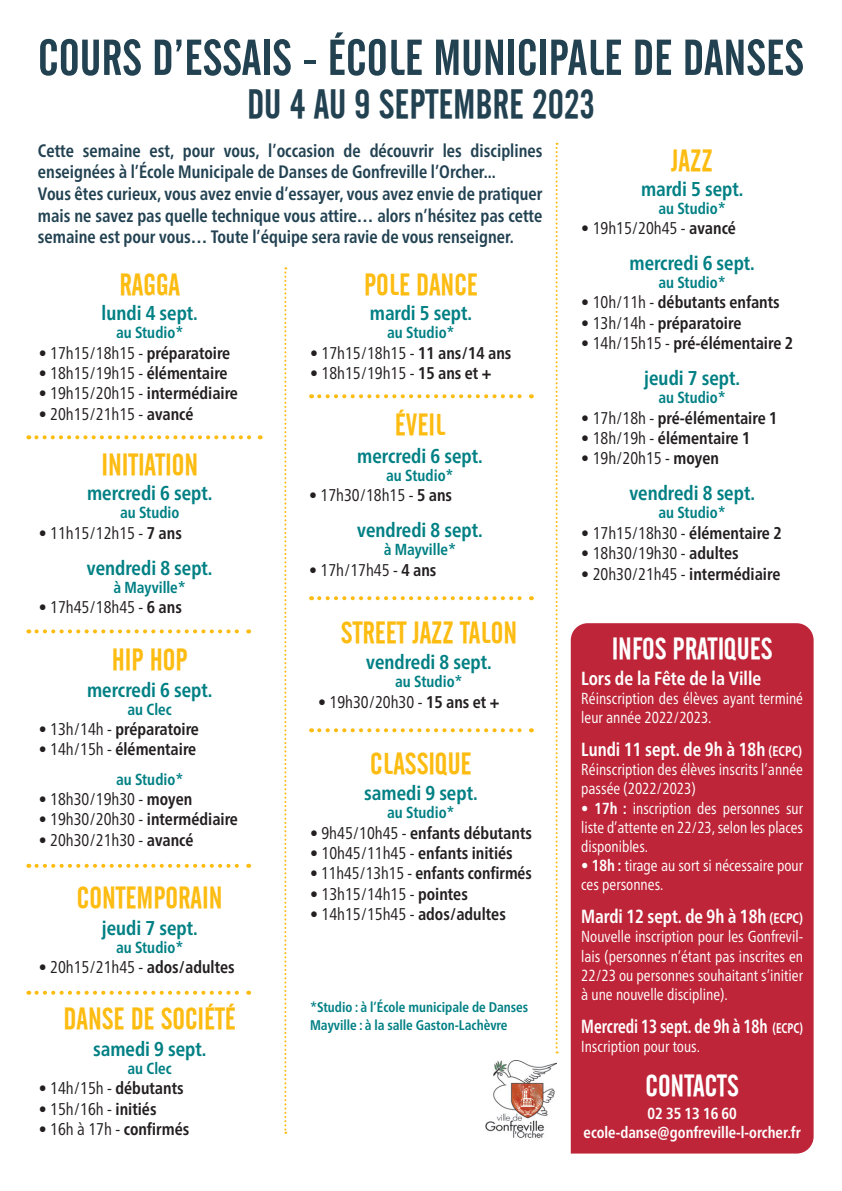
<style>
.page{position:relative;width:842px;height:1191px;background:#fff}
.page>*{position:absolute;margin:0;border:0;box-sizing:border-box;transform-origin:0 0}
.t1{font:50px "Cafeta";color:#224252}
.t2{font:40px "Cafeta";color:#224252}
.t3{font:30px "Cafeta";color:#fdbc12}
.t4{font:30px "Cafeta";color:#fff}
.t5{font:700 condensed 20px "Frutiger Neue LT Pro";color:#008084;scale:.95 1}
.t6{font:700 condensed 19px "Frutiger Neue LT Pro";color:#fff;scale:.9 1}
.t7{font:700 condensed 19px "Frutiger Neue LT Pro";color:#fff;scale:.82 1}
.t8{font:700 condensed 19px "Frutiger Neue LT Pro";color:#fff;scale:.93 1}
.t9{font:700 condensed 18px/21.6px "Frutiger Neue LT Pro";color:#224252;scale:.92 1}
.t10{font:condensed 17px "Frutiger Neue LT Pro";color:#231f20;scale:.95 1}
.t11{font:700 condensed 17px "Frutiger Neue LT Pro";color:#231f20;scale:.95 1}
.t12{font:700 condensed 17px "Frutiger Neue LT Pro";color:#231f20;scale:.93 1}
.t13{font:condensed 16px/19.2px "Frutiger Neue LT Pro";color:#fff;scale:.93 1}
.t14{font:700 condensed 16px "Frutiger Neue LT Pro";color:#008084;scale:.95 1}
.t15{font:condensed 16px/19.2px "Frutiger Neue LT Pro";color:#fff;text-align:justify;scale:.92 1}
.t16{font:700 condensed 16px/19.2px "Frutiger Neue LT Pro";color:#fff;text-align:center;scale:.93 1}
.t17{font:700 condensed 14px/18px "Frutiger Neue LT Pro";color:#008084;scale:.95 1}
.s1{font-weight:700}
.s2{font-weight:400}
.s3{font-size:14px}
</style>
<div class="page">
<div style="left:571px;top:623px;width:243px;height:530px;background:#be2538"></div>
<svg style="left:36px;top:435px;width:225px;height:4px"></svg>
<svg style="left:319px;top:394px;width:213px;height:4px"></svg>
<svg style="left:319px;top:596px;width:213px;height:4px"></svg>
<svg style="left:319px;top:728px;width:213px;height:4px"></svg>
<svg style="left:36px;top:629px;width:213px;height:4px"></svg>
<svg style="left:36px;top:864px;width:213px;height:4px"></svg>
<svg style="left:36px;top:990px;width:213px;height:4px"></svg>
<svg style="left:284px;top:267px;width:2px;height:866px"></svg>
<svg style="left:556px;top:143px;width:2px;height:910px"></svg>
<img style="left:486px;top:1060px;width:71px;height:78px">
<h1 class="t1" style="left:38px;top:30px;width:767px">COURS D’ESSAIS - ÉCOLE MUNICIPALE DE DANSES</h1>
<h2 class="t2" style="left:247px;top:82px;width:349px">DU 4 AU 9 SEPTEMBRE 2023</h2>
<p class="t9" style="left:38px;top:140px;width:550px">Cette semaine est, pour vous, l’occasion de découvrir les disciplines enseignées à l’École Municipale de Danses de Gonfreville l’Orcher...<br>Vous êtes curieux, vous avez envie d’essayer, vous avez envie de pratiquer mais ne savez pas quelle technique vous attire… alors n’hésitez pas cette semaine est pour vous… Toute l’équipe sera ravie de vous renseigner.</p>
<h3 class="t3" style="left:672px;top:143px;width:43px">JAZZ</h3>
<p class="t5" style="left:641px;top:177px;width:109px">mardi 5 sept.</p>
<p class="t14" style="left:658px;top:198px;width:73px">au Studio*</p>
<p class="t10" style="left:581px;top:218px;width:164px">• 19h15/20h45 - <span class="s1">avancé</span></p>
<p class="t5" style="left:629px;top:251px;width:133px">mercredi 6 sept.</p>
<p class="t14" style="left:658px;top:273px;width:73px">au Studio*</p>
<p class="t11" style="left:581px;top:292px;width:210px"><span class="s2">• 10h/11h -</span> débutants enfants</p>
<p class="t11" style="left:581px;top:313px;width:170px"><span class="s2">• 13h/14h -</span> préparatoire</p>
<p class="t11" style="left:581px;top:333px;width:225px"><span class="s2">• 14h/15h15 -</span> pré-élémentaire 2</p>
<p class="t5" style="left:644px;top:366px;width:102px">jeudi 7 sept.</p>
<p class="t14" style="left:658px;top:388px;width:73px">au Studio*</p>
<p class="t11" style="left:581px;top:408px;width:208px"><span class="s2">• 17h/18h -</span> pré-élémentaire 1</p>
<p class="t11" style="left:581px;top:428px;width:180px"><span class="s2">• 18h/19h -</span> élémentaire 1</p>
<p class="t10" style="left:581px;top:448px;width:147px">• 19h/20h15 - <span class="s1">moyen</span></p>
<p class="t5" style="left:629px;top:482px;width:134px">vendredi 8 sept.</p>
<p class="t14" style="left:658px;top:503px;width:73px">au Studio*</p>
<p class="t10" style="left:581px;top:523px;width:213px">• 17h15/18h30 - <span class="s1">élémentaire 2</span></p>
<p class="t10" style="left:581px;top:543px;width:167px">• 18h30/19h30 - <span class="s1">adultes</span></p>
<p class="t10" style="left:581px;top:564px;width:211px">• 20h30/21h45 - <span class="s1">intermédiaire</span></p>
<h3 class="t3" style="left:119px;top:268px;width:62px">RAGGA</h3>
<p class="t5" style="left:102px;top:301px;width:103px">lundi 4 sept.</p>
<p class="t14" style="left:116px;top:323px;width:73px">au Studio*</p>
<p class="t10" style="left:39px;top:342px;width:203px">• 17h15/18h15 - <span class="s1">préparatoire</span></p>
<p class="t10" style="left:39px;top:363px;width:200px">• 18h15/19h15 - <span class="s1">élémentaire</span></p>
<p class="t10" style="left:39px;top:383px;width:211px">• 19h15/20h15 - <span class="s1">intermédiaire</span></p>
<p class="t10" style="left:39px;top:404px;width:164px">• 20h15/21h15 - <span class="s1">avancé</span></p>
<h3 class="t3" style="left:101px;top:448px;width:98px">INITIATION</h3>
<p class="t5" style="left:87px;top:481px;width:134px">mercredi 6 sept.</p>
<p class="t14" style="left:120px;top:503px;width:64px">au Studio</p>
<p class="t10" style="left:39px;top:522px;width:152px">• 11h15/12h15 - <span class="s1">7 ans</span></p>
<p class="t5" style="left:87px;top:556px;width:134px">vendredi 8 sept.</p>
<p class="t14" style="left:113px;top:577px;width:78px">à Mayville*</p>
<p class="t10" style="left:39px;top:597px;width:152px">• 17h45/18h45 - <span class="s1">6 ans</span></p>
<h3 class="t3" style="left:112px;top:643px;width:77px">HIP HOP</h3>
<p class="t5" style="left:87px;top:678px;width:134px">mercredi 6 sept.</p>
<p class="t14" style="left:128px;top:699px;width:48px">au Clec</p>
<p class="t11" style="left:39px;top:719px;width:170px"><span class="s2">• 13h/14h -</span> préparatoire</p>
<p class="t11" style="left:39px;top:739px;width:167px"><span class="s2">• 14h/15h -</span> élémentaire</p>
<p class="t14" style="left:116px;top:769px;width:73px">au Studio*</p>
<p class="t10" style="left:39px;top:789px;width:163px">• 18h30/19h30 - <span class="s1">moyen</span></p>
<p class="t10" style="left:39px;top:809px;width:211px">• 19h30/20h30 - <span class="s1">intermédiaire</span></p>
<p class="t10" style="left:39px;top:830px;width:164px">• 20h30/21h30 - <span class="s1">avancé</span></p>
<h3 class="t3" style="left:364px;top:268px;width:115px">POLE DANCE</h3>
<p class="t5" style="left:370px;top:301px;width:109px">mardi 5 sept.</p>
<p class="t14" style="left:387px;top:323px;width:73px">au Studio*</p>
<p class="t10" style="left:310px;top:342px;width:213px">• 17h15/18h15 - <span class="s1">11 ans/14 ans</span></p>
<p class="t10" style="left:310px;top:363px;width:192px">• 18h15/19h15 - <span class="s1">15 ans et +</span></p>
<h3 class="t3" style="left:395px;top:408px;width:52px">ÉVEIL</h3>
<p class="t5" style="left:357px;top:444px;width:133px">mercredi 6 sept.</p>
<p class="t14" style="left:386px;top:466px;width:73px">au Studio*</p>
<p class="t10" style="left:309px;top:485px;width:152px">• 17h30/18h15 - <span class="s1">5 ans</span></p>
<p class="t5" style="left:357px;top:518px;width:134px">vendredi 8 sept.</p>
<p class="t14" style="left:384px;top:540px;width:78px">à Mayville*</p>
<p class="t10" style="left:309px;top:560px;width:136px">• 17h/17h45 - <span class="s1">4 ans</span></p>
<h3 class="t3" style="left:341px;top:615px;width:178px">STREET JAZZ TALON</h3>
<p class="t5" style="left:366px;top:650px;width:134px">vendredi 8 sept.</p>
<p class="t14" style="left:395px;top:672px;width:73px">au Studio*</p>
<p class="t10" style="left:318px;top:691px;width:192px">• 19h30/20h30 - <span class="s1">15 ans et +</span></p>
<h3 class="t4" style="left:612px;top:632px;width:162px">INFOS PRATIQUES</h3>
<p class="t8" style="left:581px;top:667px;width:195px">Lors de la Fête de la Ville</p>
<p class="t13" style="left:581px;top:688px;width:240px">Réinscription des élèves ayant terminé leur année 2022/2023.</p>
<p class="t6" style="left:581px;top:738px;width:247px">Lundi 11 sept. de 9h à 18h <span class="s3">(ECPC)</span></p>
<p class="t13" style="left:581px;top:760px;width:240px">Réinscription des élèves inscrits l’année passée (2022/2023)</p>
<p class="t15" style="left:581px;top:798px;width:243px"><span class="s1">• 17h :</span> inscription des personnes sur liste d’attente en 22/23, selon les places disponibles.</p>
<p class="t13" style="left:581px;top:856px;width:240px"><span class="s1">• 18h :</span> tirage au sort si nécessaire pour ces personnes.</p>
<p class="t6" style="left:581px;top:905px;width:248px">Mardi 12 sept. de 9h à 18h <span class="s3">(ECPC)</span></p>
<p class="t13" style="left:581px;top:927px;width:240px;text-align:justify">Nouvelle inscription pour les Gonfrevil&shy;lais (personnes n’étant pas inscrites en 22/23 ou personnes souhaitant s’initier à une nouvelle discipline).</p>
<p class="t7" style="left:581px;top:1015px;width:272px">Mercredi 13 sept. de 9h à 18h <span class="s3">(ECPC)</span></p>
<p class="t13" style="left:581px;top:1036px;width:129px">Inscription pour tous.</p>
<h3 class="t3" style="left:370px;top:746px;width:103px">CLASSIQUE</h3>
<p class="t5" style="left:364px;top:781px;width:121px">samedi 9 sept.</p>
<p class="t14" style="left:387px;top:803px;width:73px">au Studio*</p>
<p class="t11" style="left:310px;top:822px;width:235px"><span class="s2">• 9h45/10h45 -</span> enfants débutants</p>
<p class="t11" style="left:310px;top:843px;width:215px"><span class="s2">• 10h45/11h45 -</span> enfants initiés</p>
<p class="t12" style="left:310px;top:863px;width:240px"><span class="s2">• 11h45/13h15 -</span> enfants confirmés</p>
<p class="t10" style="left:310px;top:884px;width:168px">• 13h15/14h15 - <span class="s1">pointes</span></p>
<p class="t10" style="left:310px;top:904px;width:208px">• 14h15/15h45 - <span class="s1">ados/adultes</span></p>
<h3 class="t3" style="left:77px;top:881px;width:147px">CONTEMPORAIN</h3>
<p class="t5" style="left:102px;top:915px;width:102px">jeudi 7 sept.</p>
<p class="t14" style="left:116px;top:937px;width:73px">au Studio*</p>
<p class="t10" style="left:39px;top:957px;width:208px">• 20h15/21h45 - <span class="s1">ados/adultes</span></p>
<p class="t17" style="left:310px;top:998px;width:231px">*Studio : à l’École municipale de Danses<br>Mayville : à la salle Gaston-Lachèvre</p>
<h3 class="t3" style="left:64px;top:1002px;width:174px">DANSE DE SOCIÉTÉ</h3>
<p class="t5" style="left:93px;top:1037px;width:121px">samedi 9 sept.</p>
<p class="t14" style="left:128px;top:1058px;width:48px">au Clec</p>
<p class="t10" style="left:39px;top:1078px;width:154px">• 14h/15h - <span class="s1">débutants</span></p>
<p class="t10" style="left:39px;top:1098px;width:125px">• 15h/16h - <span class="s1">initiés</span></p>
<p class="t10" style="left:39px;top:1119px;width:160px">• 16h à 17h - <span class="s1">confirmés</span></p>
<h3 class="t4" style="left:645px;top:1068px;width:95px">CONTACTS</h3>
<p class="t16" style="left:584px;top:1103px;width:235px">02 35 13 16 60 ecole-danse@gonfreville-l-orcher.fr</p>
</div>
